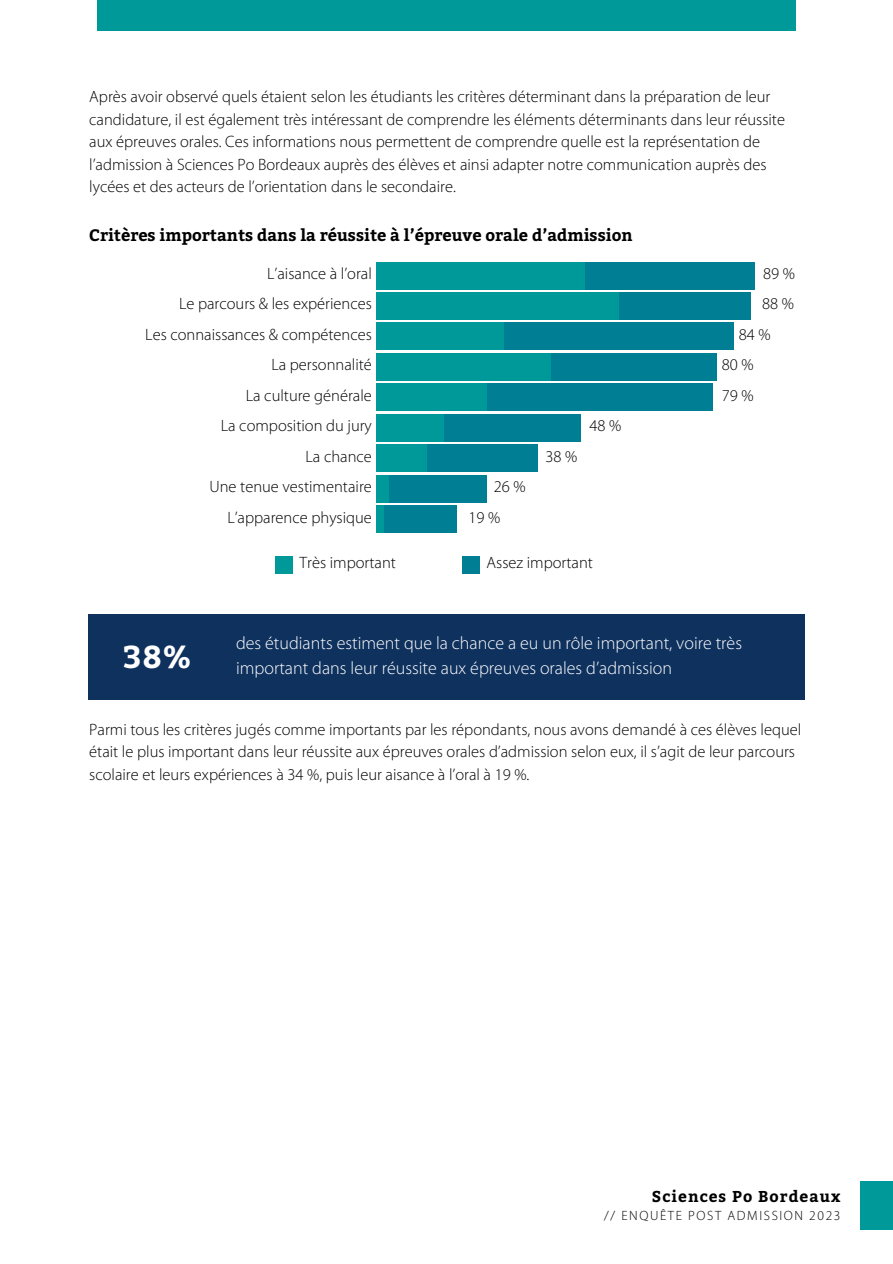
<style>
.page{position:relative;width:893px;height:1264px;background:#fff}
.page>*{position:absolute;margin:0;border:0;box-sizing:border-box;transform-origin:0 0}
.t1{font:700 31.5px "Bitter";color:#fff}
.t2{font:300 18px/24.8px "Myriad Pro";color:#fff}
.t3{font:300 16.5px/22.5px "Myriad Pro";color:#000}
.t4{font:700 16.5px "Bitter";color:#000}
.t5{font:700 15.75px "Bitter";letter-spacing:.07em;color:#000}
.t6{font:300 13.5px "Myriad Pro";letter-spacing:.12em;color:#000}
</style>
<div class="page">
<div style="left:860px;top:1181px;width:32px;height:48px;background:#00999a"></div>
<div style="left:97px;top:0;width:698px;height:30px;background:#00999a"></div>
<div style="left:376px;top:262px;width:209px;height:27px;background:#00999a"></div>
<div style="left:585px;top:262px;width:170px;height:27px;background:#007f94"></div>
<div style="left:376px;top:292px;width:243px;height:28px;background:#00999a"></div>
<div style="left:619px;top:292px;width:132px;height:28px;background:#007f94"></div>
<div style="left:376px;top:323px;width:128px;height:27px;background:#00999a"></div>
<div style="left:504px;top:323px;width:230px;height:27px;background:#007f94"></div>
<div style="left:376px;top:353px;width:175px;height:27px;background:#00999a"></div>
<div style="left:551px;top:353px;width:166px;height:27px;background:#007f94"></div>
<div style="left:376px;top:383px;width:111px;height:28px;background:#00999a"></div>
<div style="left:487px;top:383px;width:226px;height:28px;background:#007f94"></div>
<div style="left:376px;top:414px;width:68px;height:27px;background:#00999a"></div>
<div style="left:444px;top:414px;width:137px;height:27px;background:#007f94"></div>
<div style="left:376px;top:444px;width:51px;height:28px;background:#00999a"></div>
<div style="left:427px;top:444px;width:111px;height:28px;background:#007f94"></div>
<div style="left:376px;top:475px;width:13px;height:27px;background:#00999a"></div>
<div style="left:389px;top:475px;width:98px;height:27px;background:#007f94"></div>
<div style="left:376px;top:505px;width:9px;height:28px;background:#00999a"></div>
<div style="left:385px;top:505px;width:72px;height:28px;background:#007f94"></div>
<div style="left:276px;top:556px;width:17px;height:17px;background:#00999a"></div>
<div style="left:463px;top:556px;width:17px;height:17px;background:#007f94"></div>
<div style="left:88px;top:614px;width:716px;height:85px;background:#0f315e"></div>
<p class="t3" style="left:89px;top:87px;width:697px">Après avoir observé quels étaient selon les étudiants les critères déterminant dans la préparation de leur candidature, il est également très intéressant de comprendre les éléments déterminants dans leur réussite aux épreuves orales. Ces informations nous permettent de comprendre quelle est la représentation de l’admission à Sciences Po Bordeaux auprès des élèves et ainsi adapter notre communication auprès des lycées et des acteurs de l’orientation dans le secondaire.</p>
<p class="t4" style="left:89px;top:222px;width:544px">Critères importants dans la réussite à l’épreuve orale d’admission</p>
<p class="t3" style="left:267px;top:263px;width:106px">L’aisance à l’oral</p>
<p class="t3" style="left:179px;top:294px;width:194px">Le parcours &amp; les expériences</p>
<p class="t3" style="left:145px;top:324px;width:228px">Les connaissances &amp; compétences</p>
<p class="t3" style="left:271px;top:355px;width:102px">La personnalité</p>
<p class="t3" style="left:246px;top:385px;width:127px">La culture générale</p>
<p class="t3" style="left:221px;top:416px;width:152px">La composition du jury</p>
<p class="t3" style="left:305px;top:446px;width:68px">La chance</p>
<p class="t3" style="left:209px;top:477px;width:164px">Une tenue vestimentaire</p>
<p class="t3" style="left:227px;top:507px;width:146px">L’apparence physique</p>
<p class="t3" style="left:494px;top:477px;width:33px">26%</p>
<p class="t3" style="left:468px;top:507px;width:33px">19%</p>
<p class="t3" style="left:545px;top:446px;width:33px">38%</p>
<p class="t3" style="left:589px;top:416px;width:33px">48%</p>
<p class="t3" style="left:299px;top:553px;width:98px">Très important</p>
<p class="t3" style="left:486px;top:553px;width:108px">Assez important</p>
<p class="t3" style="left:763px;top:263px;width:33px">89%</p>
<p class="t3" style="left:762px;top:294px;width:33px">88%</p>
<p class="t3" style="left:738px;top:324px;width:33px">84%</p>
<p class="t3" style="left:721px;top:355px;width:33px">80%</p>
<p class="t3" style="left:721px;top:385px;width:33px">79%</p>
<p class="t1" style="left:123px;top:634px;width:70px">38%</p>
<p class="t2" style="left:236px;top:632px;width:507px">des étudiants estiment que la chance a eu un rôle important, voire très important dans leur réussite aux épreuves orales d’admission</p>
<p class="t3" style="left:89px;top:719px;width:713px">Parmi tous les critères jugés comme importants par les répondants, nous avons demandé à ces élèves lequel était le plus important dans leur réussite aux épreuves orales d’admission selon eux, il s’agit de leur parcours scolaire et leurs expériences à 34 %, puis leur aisance à l’oral à 19 %.</p>
<p class="t5" style="left:651px;top:1184px;width:190px">Sciences Po Bordeaux</p>
<p class="t6" style="left:604px;top:1210px;width:238px">// ENQUÊTE POST ADMISSION 2023</p>
</div>
